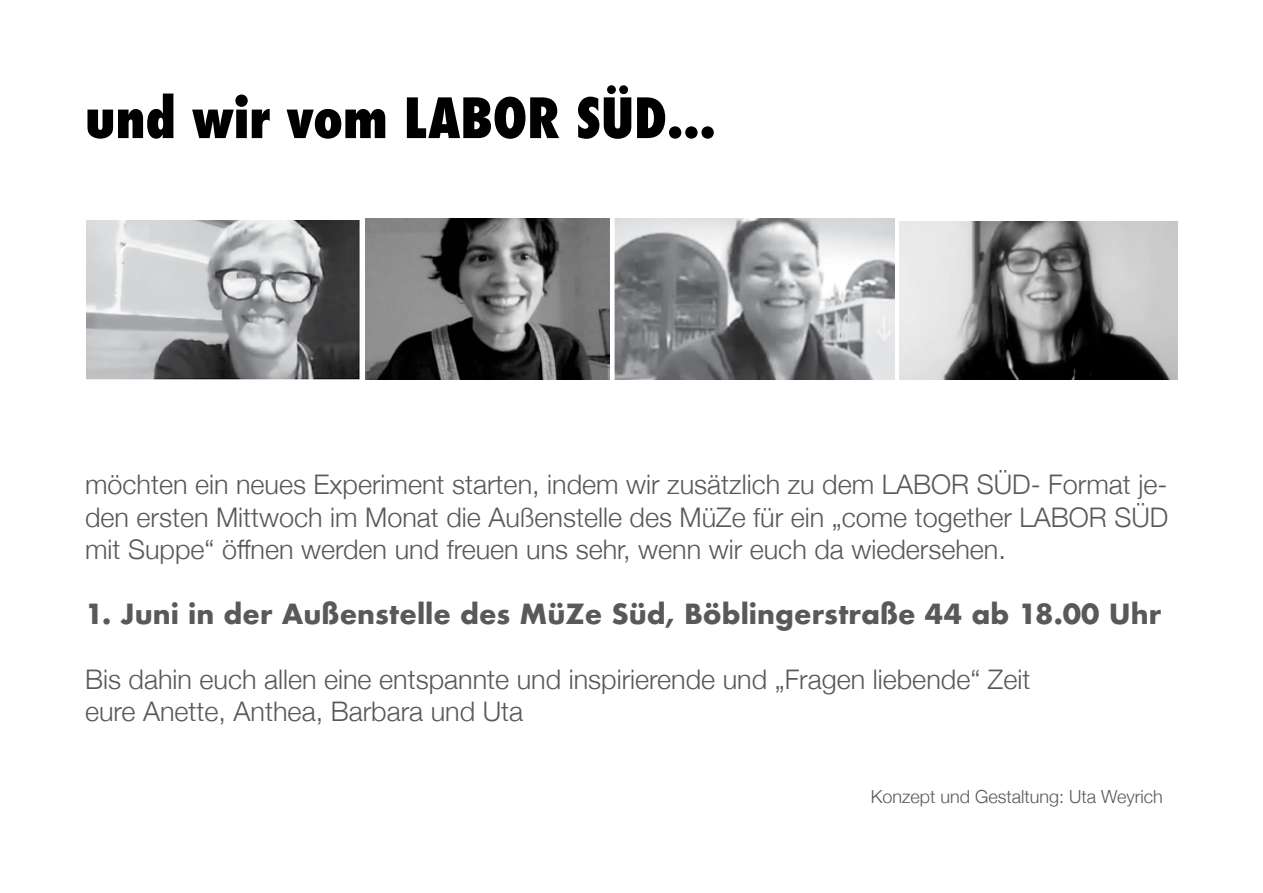
<style>
.page{position:relative;width:1263px;height:893px;background:#fff}
.page>*{position:absolute;margin:0;border:0;box-sizing:border-box;transform-origin:0 0}
.t1{font:800 condensed 54px "Futura";color:#000}
.t2{font:300 27px/32.4px "Helvetica Neue";color:#58595b;text-align:justify}
.t3{font:700 27px "Futura";color:#58595b}
.t4{font:300 18px "Helvetica Neue";color:#58595b}
</style>
<div class="page">
<img style="left:614px;top:219px;width:280px;height:160px">
<img style="left:86px;top:220px;width:315px;height:160px">
<img style="left:365px;top:219px;width:245px;height:160px">
<img style="left:899px;top:221px;width:279px;height:158px">
<h1 class="t1" style="left:85px;top:81px;width:632px">und wir vom LABOR SÜD...</h1>
<p class="t2" style="left:85px;top:467px;width:1085px">möchten ein neues Experiment starten, indem wir zusätzlich zu dem LABOR SÜD- Format je&shy;den ersten Mittwoch im Monat die Außenstelle des MüZe für ein „come together LABOR SÜD mit Suppe“ öffnen werden und freuen uns sehr, wenn wir euch da wiedersehen.</p>
<p class="t3" style="left:85px;top:594px;width:1078px">1. Juni in der Außenstelle des MüZe Süd, Böblingerstraße 44 ab 18.00 Uhr</p>
<p class="t2" style="left:85px;top:661px;width:947px">Bis dahin euch allen eine entspannte und inspirierende und „Fragen liebende“ Zeit eure Anette, Anthea, Barbara und Uta</p>
<p class="t4" style="left:871px;top:782px;width:294px">Konzept und Gestaltung: Uta Weyrich</p>
</div>
